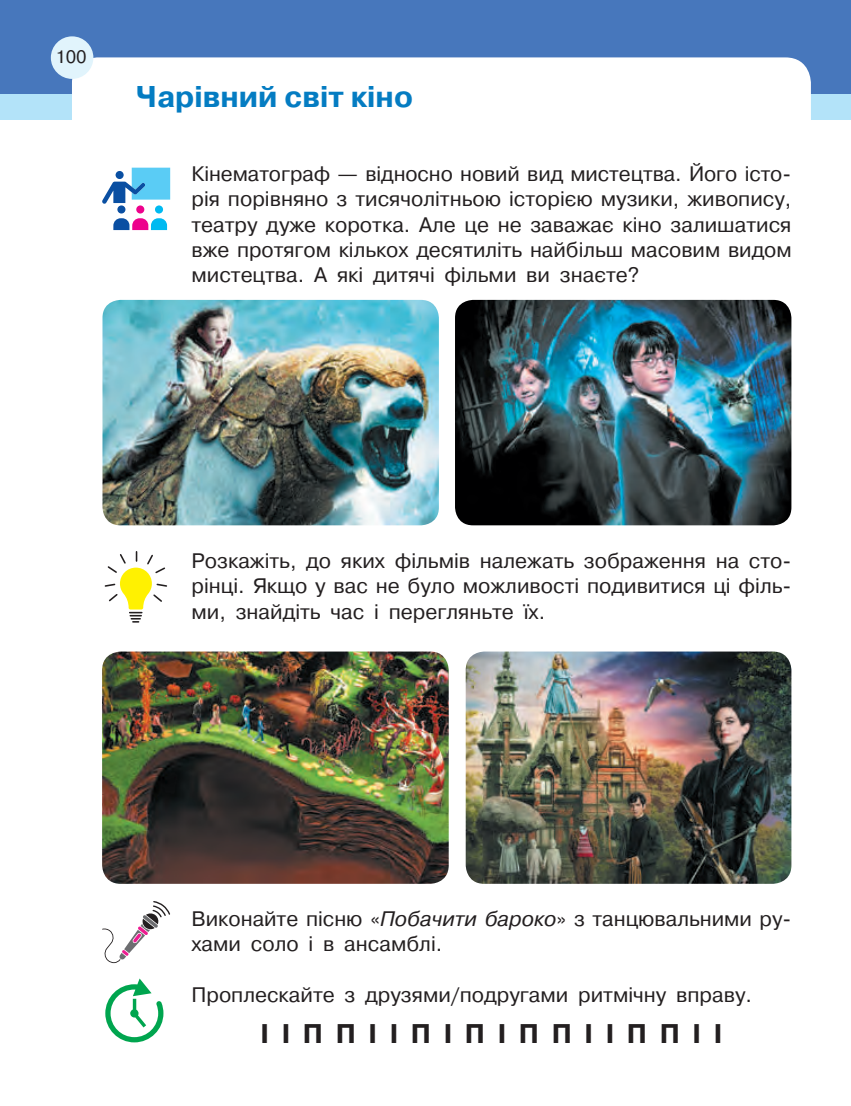
<style>
.page{position:relative;width:851px;height:1106px;background:#fff}
.page>*{position:absolute;margin:0;border:0;box-sizing:border-box;transform-origin:0 0}
.t1{font:700 30px "Pragmatica C";color:#047cc2}
.t2{font:700 27px "Pragmatica C";color:#231f20}
.t3{font:21px/25.2px "Pragmatica C";color:#231f20;text-align:justify}
.t4{font:18px "Pragmatica C";color:#231f20}
.s1{font-style:italic}
</style>
<div class="page">
<div style="left:0;top:0;width:850px;height:119px;background:#b3e3f9"></div>
<div style="left:0;top:0;width:850px;height:94px;background:#4777bc"></div>
<div style="left:72px;top:57px;width:738px;height:88px;background:#fff;border-radius:26px"></div>
<div style="left:51px;top:36px;width:42px;height:43px;background:#e1f4fc;border-radius:50%"></div>
<svg style="left:102px;top:168px;width:68px;height:36px"></svg>
<div style="left:115px;top:171px;width:9px;height:8px;background:#0a4fa2;border-radius:50%"></div>
<div style="left:117px;top:205px;width:8px;height:8px;background:#0a4fa2;border-radius:50%"></div>
<div style="left:136px;top:205px;width:8px;height:8px;background:#ed028c;border-radius:50%"></div>
<svg style="left:113px;top:218px;width:54px;height:12px"></svg>
<div style="left:155px;top:205px;width:8px;height:8px;background:#00baf1;border-radius:50%"></div>
<svg style="left:102px;top:901px;width:68px;height:62px"></svg>
<svg style="left:104px;top:552px;width:63px;height:70px"></svg>
<svg style="left:105px;top:978px;width:58px;height:64px"></svg>
<img style="left:102px;top:300px;width:337px;height:225px">
<img style="left:465px;top:651px;width:326px;height:232px">
<img style="left:455px;top:300px;width:336px;height:225px">
<img style="left:102px;top:651px;width:346px;height:232px">
<p class="t4" style="left:66px;top:42px;width:33px">100</p>
<p class="t4" style="left:55px;top:47px;width:33px">100</p>
<h1 class="t1" style="left:136px;top:81px;width:278px">Чарівний світ кіно</h1>
<p class="t3" style="left:191px;top:162px;width:601px">Кінематограф — відносно новий вид мистецтва. Його істо&shy;рія порівняно з тисячолітньою історією музики, живопису, театру дуже коротка. Але це не заважає кіно залишатися вже протягом кількох десятиліть найбільш масовим видом мистецтва. А які дитячі фільми ви знаєте?</p>
<p class="t3" style="left:191px;top:548px;width:601px">Розкажіть, до яких фільмів належать зображення на сто&shy;рінці. Якщо у вас не було можливості подивитися ці філь&shy;ми, знайдіть час і перегляньте їх.</p>
<p class="t3" style="left:191px;top:906px;width:601px">Виконайте пісню «<span class="s1">Побачити бароко</span>» з танцювальними ру&shy;хами соло і в ансамблі.</p>
<p class="t3" style="left:191px;top:982px;width:562px">Проплескайте з друзями/подругами ритмічну вправу.</p>
<p class="t2" style="left:260px;top:1018px;width:463px">І І П П І І П І П І П П І І П П І І</p>
</div>
